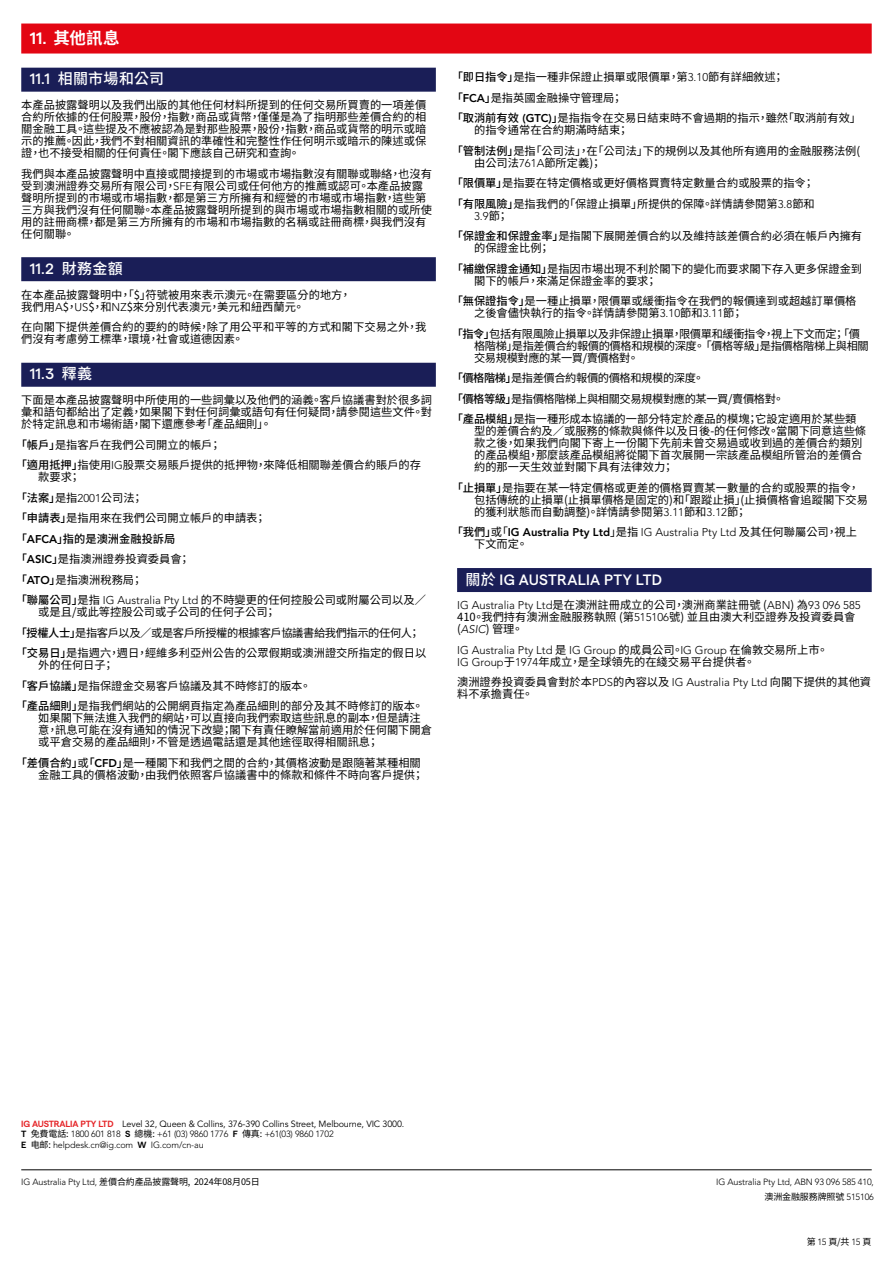
<style>
.page{position:relative;width:893px;height:1263px;background:#fff}
.page>*{position:absolute;margin:0;border:0;box-sizing:border-box;transform-origin:0 0}
.t1{font:700 16.5px "Noto Sans CJ Ktc";color:#fff}
.t2{font:500 15px "Matter SQ";letter-spacing:.015em;color:#fff}
.t3{font:500 15px "Noto Sans CJ Ktc";letter-spacing:.02em;color:#fff}
.t4{font:11.25px/12px "Noto Sans CJ Ktc";color:#000}
.t5{font:11.25px/12px "Noto Sans CJ Ktc";letter-spacing:-.035em;color:#000}
.t6{font:300 11.25px "Avenir LT Std";color:#000}
.t7{font:800 11.25px "Avenir LT Std";color:#000}
.t8{font:300 9px/10.5px "Avenir LT Std";letter-spacing:-.015em;color:#000}
.t9{font:9px "Noto Sans CJ Ktc";letter-spacing:-.015em;color:#000}
.s1{font-family:"Matter SQ";font-weight:600}
.s2{font-family:"Matter SQ"}
.s3{font-family:"Avenir LT Std";font-weight:300}
.s4{font-family:"Noto Sans CJ Ktc"}
.s5{font-weight:500}
.s6{font-family:"Avenir LT Std";font-weight:800}
.s7{font-family:"Noto Sans CJ Ktc";font-weight:400}
.s8{font-family:"Noto Sans CJ Ktc";font-weight:500}
.s9{font-weight:300}
.s10{font-family:"Avenir";font-weight:300;font-style:italic}
.s11{font-family:"Matter SQ";font-weight:600;color:#e52528}
.s12{font-weight:400}
</style>
<div class="page">
<hr style="left:21px;top:1169px;width:851px;height:1px;background:#000">
<div style="left:21px;top:24px;width:851px;height:30px;background:#e30613"></div>
<div style="left:21px;top:68px;width:415px;height:24px;background:#1a1e57"></div>
<div style="left:21px;top:257px;width:415px;height:24px;background:#1a1e57"></div>
<div style="left:21px;top:363px;width:415px;height:24px;background:#1a1e57"></div>
<div style="left:457px;top:568px;width:415px;height:24px;background:#1a1e57"></div>
<h1 class="t1" style="left:30px;top:28px;width:91px"><span class="s1">11.</span> 其他訊息</h1>
<h2 class="t3" style="left:30px;top:70px;width:136px"><span class="s2">11.1</span> 相關市場和公司</h2>
<p class="t4" style="left:21px;top:99px;width:406px;text-align:justify">本產品披露聲明以及我們出版的其他任何材料所提到的任何交易所買賣的一項差價合約所依據的任何股票，股份，指數，商品或貨幣，僅僅是為了指明那些差價合約的相關金融工具。這些提及不應被認為是對那些股票，股份，指數，商品或貨幣的明示或暗示的推薦。因此，我們不對相關資訊的準確性和完整性作任何明示或暗示的陳述或保證，也不接受相關的任何責任。閣下應該自己研究和查詢。</p>
<p class="t4" style="left:21px;top:168px;width:412px">我們與本產品披露聲明中直接或間接提到的市場或市場指數沒有關聯或聯絡，也沒有受到澳洲證券交易所有限公司，<span class="s3">SFE</span>有限公司或任何他方的推薦或認可。本產品披露聲明所提到的市場或市場指數，都是第三方所擁有和經營的市場或市場指數，這些第三方與我們沒有任何關聯。本產品披露聲明所提到的與市場或市場指數相關的或所使用的註冊商標，都是第三方所擁有的市場和市場指數的名稱或註冊商標，與我們沒有任何關聯。</p>
<h2 class="t2" style="left:30px;top:257px;width:94px">11.2 <span class="s4">財務金額</span></h2>
<p class="t4" style="left:21px;top:289px;width:331px">在本產品披露聲明中，「$」符號被用來表示澳元。在需要區分的地方，我們用<span class="s3">A</span>$，<span class="s3">US</span>$，和<span class="s3">NZ</span>$來分別代表澳元，美元和紐西蘭元。</p>
<p class="t4" style="left:21px;top:321px;width:406px">在向閣下提供差價合約的要約的時候，除了用公平和平等的方式和閣下交易之外，我們沒有考慮勞工標準，環境，社會或道德因素。</p>
<h2 class="t2" style="left:30px;top:363px;width:64px">11.3 <span class="s4">釋義</span></h2>
<p class="t4" style="left:21px;top:394px;width:412px;text-align:justify">下面是本產品披露聲明中所使用的一些詞彙以及他們的涵義。客戶協議書對於很多詞彙和語句都給出了定義，如果閣下對任何詞彙或語句有任何疑問，請參閱這些文件。對於特定訊息和市場術語，閣下還應參考「產品細則」。</p>
<p class="t4" style="left:16px;top:434px;width:407px;line-height:20.5px"><span class="s5">「帳戶」</span>是指客戶在我們公司開立的帳戶；<br><span class="s5">「適用抵押」</span>指使用<span class="s3">IG</span>股票交易賬戶提供的抵押物，來降低相關聯差價合約賬戶的存</p>
<p class="t4" style="left:16px;top:467px;width:412px;line-height:20.5px;text-indent:22px">款要求；<br><span class="s5">「法案」</span>是指<span class="s3">2001</span>公司法；<br><span class="s5">「申請表」</span>是指用來在我們公司開立帳戶的申請表；<br><span class="s5">「</span><span class="s6">AFCA</span><span class="s5">」指的是澳洲金融投訴局<br>「</span><span class="s6">ASIC</span><span class="s5">」</span>是指澳洲證券投資委員會；<br><span class="s5">「</span><span class="s6">ATO</span><span class="s5">」</span>是指澳洲稅務局；<br><span class="s5">「聯屬公司」</span>是指 <span class="s3">IG Australia Pty Ltd</span> 的不時變更的任何控股公司或附屬公司以及／</p>
<p class="t4" style="left:16px;top:602px;width:412px;line-height:20.5px;text-indent:22px">或是且/或此等控股公司或子公司的任何子公司；<br><span class="s5">「授權人士」</span>是指客戶以及／或是客戶所授權的根據客戶協議書給我們指示的任何人；<span class="s5">「交易日」</span>是指週六，週日，經維多利亞州公告的公眾假期或澳洲證交所指定的假日以</p>
<p class="t4" style="left:16px;top:655px;width:409px;line-height:20.5px;text-indent:22px">外的任何日子；<br><span class="s5">「客戶協議」</span>是指保證金交易客戶協議及其不時修訂的版本。<br><span class="s5">「產品細則」</span>是指我們網站的公開網頁指定為產品細則的部分及其不時修訂的版本。</p>
<p class="t4" style="left:38px;top:712px;width:395px">如果閣下無法進入我們的網站，可以直接向我們索取這些訊息的副本，但是請注意，訊息可能在沒有通知的情況下改變；閣下有責任瞭解當前適用於任何閣下開倉或平倉交易的產品細則，不管是透過電話還是其他途徑取得相關訊息；</p>
<p class="t4" style="left:16px;top:757px;width:409px;text-align:right"><span class="s5">「差價合約」</span>或<span class="s5">「</span><span class="s6">CFD</span><span class="s5">」</span>是一種閣下和我們之間的合約，其價格波動是跟隨著某種相關金融工具的價格波動，由我們依照客戶協議書中的條款和條件不時向客戶提供；</p>
<p class="t4" style="left:452px;top:67px;width:411px;line-height:20.5px"><span class="s5">「即日指令」</span>是指一種非保證止損單或限價單，第<span class="s3">3.10</span>節有詳細敘述；<br><span class="s5">「</span><span class="s6">FCA</span><span class="s5">」</span>是指英國金融操守管理局；<br><span class="s5">「取消前有效</span> <span class="s6">(GTC)</span><span class="s5">」</span>是指指令在交易日結束時不會過期的指示，雖然「取消前有效」</p>
<p class="t4" style="left:452px;top:120px;width:410px;line-height:20.5px;text-indent:22px">的指令通常在合約期滿時結束；<br><span class="s5">「管制法例」</span>是指「公司法」，在「公司法」下的規例以及其他所有適用的金融服務法例(</p>
<p class="t4" style="left:452px;top:153px;width:365px;line-height:20.5px;text-indent:22px">由公司法<span class="s3">761A</span>節所定義)；<br><span class="s5">「限價單」</span>是指要在特定價格或更好價格買賣特定數量合約或股票的指令；<span class="s5">「有限風險」</span>是指我們的「保證止損單」所提供的保障。詳情請參閱第<span class="s3">3.8</span>節和</p>
<p class="t6" style="left:474px;top:209px;width:36px">3.9<span class="s7">節；</span></p>
<p class="t4" style="left:474px;top:230px;width:389px;text-indent:-22px"><span class="s5">「保證金和保證金率」</span>是指閣下展開差價合約以及維持該差價合約必須在帳戶內擁有的保證金比例；</p>
<p class="t4" style="left:474px;top:263px;width:389px;text-indent:-22px"><span class="s5">「補繳保證金通知」</span>是指因市場出現不利於閣下的變化而要求閣下存入更多保證金到閣下的帳戶，來滿足保證金率的要求；</p>
<p class="t4" style="left:474px;top:295px;width:384px;text-indent:-22px"><span class="s5">「無保證指令」</span>是一種止損單，限價單或緩衝指令在我們的報價達到或超越訂單價格之後會儘快執行的指令。詳情請參閱第<span class="s3">3.10</span>節和<span class="s3">3.11</span>節；</p>
<p class="t5" style="left:474px;top:328px;width:396px;text-indent:-22px"><span class="s5">「指令」</span>包括有限風險止損單以及非保證止損單，限價單和緩衝指令，視上下文而定； 「價格階梯」是指差價合約報價的價格和規模的深度。 「價格等級」是指價格階梯上與相關交易規模對應的某一買/賣價格對。</p>
<p class="t5" style="left:452px;top:368px;width:406px;line-height:20.5px"><span class="s5">「價格階梯」</span>是指差價合約報價的價格和規模的深度。<br><span class="s5">「價格等級」</span>是指價格階梯上與相關交易規模對應的某一買/賣價格對。<br><span class="s5">「產品模組」</span>是指一種形成本協議的一部分特定於產品的模塊；它設定適用於某些類</p>
<p class="t4" style="left:474px;top:425px;width:394px">型的差價合約及／或服務的條款與條件以及日後-的任何修改。當閣下同意這些條款之後，如果我們向閣下寄上一份閣下先前未曾交易過或收到過的差價合約類別的產品模組，那麼該產品模組將從閣下首次展開一宗該產品模組所管治的差價合約的那一天生效並對閣下具有法律效力；</p>
<p class="t4" style="left:474px;top:482px;width:395px;text-indent:-22px"><span class="s5">「止損單」</span>是指要在某一特定價格或更差的價格買賣某一數量的合約或股票的指令，包括傳統的止損單(止損單價格是固定的)和「跟蹤止損」(止損價格會追蹤閣下交易的獲利狀態而自動調整)。詳情請參閱第<span class="s3">3.11</span>節和<span class="s3">3.12</span>節；</p>
<p class="t7" style="left:452px;top:526px;width:407px"><span class="s8">「我們」</span><span class="s7">或「</span>IG Australia Pty Ltd<span class="s7">」是指</span> <span class="s9">IG Australia Pty Ltd</span> <span class="s7">及其任何聯屬公司，視上</span></p>
<p class="t4" style="left:474px;top:539px;width:55px">下文而定。</p>
<h2 class="t2" style="left:466px;top:568px;width:198px"><span class="s4">關於</span> IG AUSTRALIA PTY LTD</h2>
<p class="t6" style="left:457px;top:599px;width:405px">IG Australia Pty Ltd<span class="s7">是在澳洲註冊成立的公司，澳洲商業註冊號 (</span>ABN<span class="s7">) 為</span>93 096 585</p>
<p class="t4" style="left:457px;top:611px;width:400px">410。我們持有澳洲金融服務執照 (第<span class="s3">515106</span>號) 並且由澳大利亞證券及投資委員會(<span class="s10">ASIC</span>) 管理。</p>
<p class="t6" style="left:457px;top:643px;width:372px">IG Australia Pty Ltd <span class="s7">是</span> IG Group <span class="s7">的成員公司。</span>IG Group <span class="s7">在倫敦交易所上市。</span></p>
<p class="t4" style="left:457px;top:652px;width:416px;line-height:20.5px"><span class="s3">IG Group</span>于<span class="s3">1974</span>年成立，是全球領先的在綫交易平台提供者。<br>澳洲證券投資委員會對於本<span class="s3">PDS</span>的內容以及 <span class="s3">IG Australia Pty Ltd</span> 向閣下提供的其他資</p>
<p class="t4" style="left:457px;top:688px;width:77px">料不承擔責任。</p>
<p class="t8" style="left:21px;top:1118px;width:385px"><span class="s11">IG AUSTRALIA PTY LTD</span> <span class="s12">Level 32, Queen &amp; Collins, 376-390 Collins Street, Melbourne, VIC 3000.<br></span><span class="s1">T</span> <span class="s7">免費電話:</span> 1800 601 818 <span class="s1">S</span> <span class="s7">總機:</span> +61 (03) 9860 1776 <span class="s1">F</span> <span class="s7">傳真:</span> +61(03) 9860 1702<br><span class="s1">E</span> <span class="s7">电邮:</span> helpdesk.cn@ig.com <span class="s1">W</span> IG.com/cn-au</p>
<p class="t9" style="left:21px;top:1177px;width:240px"><span class="s3">IG Australia Pty Ltd,</span> 差價合約產品披露聲明, 2024年08月05日</p>
<p class="t8" style="left:716px;top:1176px;width:159px">IG Australia Pty Ltd, ABN 93 096 585 410,</p>
<p class="t9" style="left:764px;top:1191px;width:111px">澳洲金融服務牌照號 <span class="s3">515106</span></p>
<p class="t9" style="left:807px;top:1236px;width:66px">第 <span class="s3">15</span> 頁/共 <span class="s3">15</span> 頁</p>
</div>
